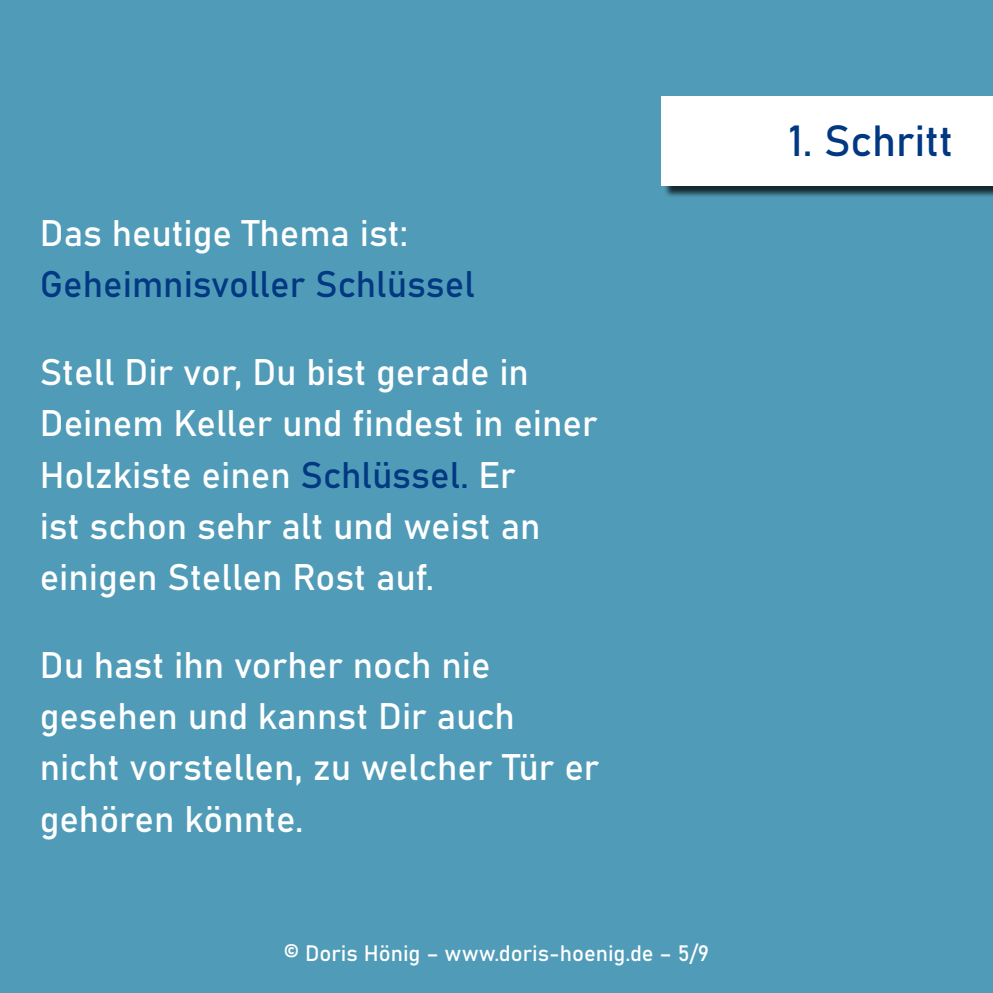
<style>
.page{position:relative;width:993px;height:993px;background:#fff}
.page>*{position:absolute;margin:0;border:0;box-sizing:border-box;transform-origin:0 0}
.t1{font:43px "Bahnschrift";color:#003882}
.t2{font:36.5px/51.1px "Bahnschrift";color:#fff}
.t3{font:36.5px "Bahnschrift";color:#003882}
.t4{font:22px "Bahnschrift";color:#fff}
.s1{color:#003882}
</style>
<div class="page">
<div style="left:0;top:0;width:992px;height:992px;background:#509cb8"></div>
<div style="left:663px;top:98px;width:329px;height:100px;background:#000;opacity:.75"></div>
<div style="left:661px;top:96px;width:331px;height:90px;background:#fff"></div>
<p class="t2" style="left:40px;top:207px;width:370px">Das heutige Thema ist:</p>
<p class="t3" style="left:40px;top:261px;width:436px">Geheimnisvoller Schlüssel</p>
<p class="t2" style="left:40px;top:346px;width:559px">Stell Dir vor, Du bist gerade in<br>Deinem Keller und findest in einer<br>Holzkiste einen <span class="s1">Schlüssel.</span> Er<br>ist schon sehr alt und weist an einigen Stellen Rost auf.</p>
<p class="t2" style="left:40px;top:639px;width:561px">Du hast ihn vorher noch nie gesehen und kannst Dir auch nicht vorstellen, zu welcher Tür er gehören könnte.</p>
<p class="t4" style="left:284px;top:938px;width:426px">© Doris Hönig – www.doris-hoenig.de – 5/9</p>
<p class="t1" style="left:788px;top:114px;width:166px">1. Schritt</p>
</div>
